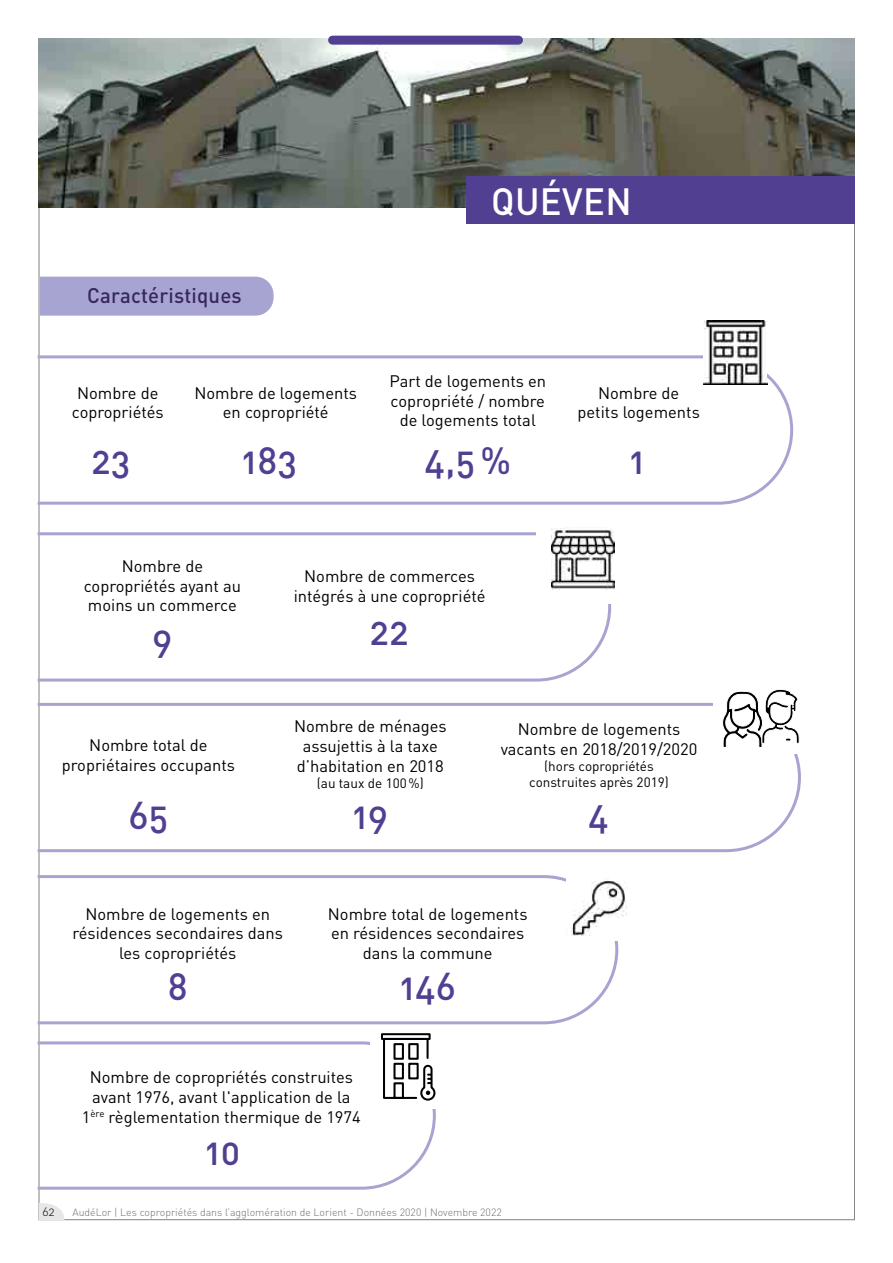
<style>
.page{position:relative;width:893px;height:1263px;background:#fff}
.page>*{position:absolute;margin:0;border:0;box-sizing:border-box;transform-origin:0 0}
.t1{font:37.5px "DIN Medium Alternate";letter-spacing:.01em;color:#513f92}
.t2{font:37.5px "DIN Medium Alternate";letter-spacing:.01em;color:#fff}
.t3{font:500 21px "DIN Pro";letter-spacing:.01em;color:#372860}
.t4{font:16.5px/19.8px "DIN Pro";color:#000;text-align:center}
.t5{font:13.5px/16.2px "DIN Pro";color:#000;text-align:center}
.t6{font:12px "DIN Light Alternate";color:#000}
.t7{font:300 10.5px "DIN Pro";color:#6f6f6e}
</style>
<div class="page">
<svg style="left:66px;top:532px;width:546px;height:150px"></svg>
<svg style="left:66px;top:875px;width:553px;height:150px"></svg>
<svg style="left:66px;top:703px;width:735px;height:150px"></svg>
<svg style="left:66px;top:1041px;width:370px;height:149px"></svg>
<div style="left:370px;top:1035px;width:77px;height:73px;background:#fff"></div>
<div style="left:713px;top:693px;width:88px;height:61px;background:#fff"></div>
<div style="left:536px;top:529px;width:88px;height:75px;background:#fff"></div>
<img style="left:39px;top:39px;width:815px;height:169px">
<div style="left:466px;top:177px;width:389px;height:47px;background:#513f92"></div>
<div style="left:40px;top:277px;width:234px;height:39px;background:#a8a4d1"></div>
<svg style="left:66px;top:355px;width:728px;height:150px"></svg>
<img style="left:704px;top:321px;width:63px;height:63px">
<img style="left:551px;top:527px;width:64px;height:63px">
<svg style="left:722px;top:689px;width:78px;height:58px"></svg>
<svg style="left:37px;top:336px;width:29px;height:884px"></svg>
<img style="left:566px;top:875px;width:61px;height:66px">
<svg style="left:381px;top:1033px;width:55px;height:68px"></svg>
<div style="left:333px;top:36px;width:185px;height:9px;background:#513f92"></div>
<p class="t3" style="left:87px;top:281px;width:156px">Caractéristiques</p>
<h1 class="t2" style="left:491px;top:177px;width:142px">QUÉVEN</h1>
<p class="t4" style="left:72px;top:382px;width:93px">Nombre de copropriétés</p>
<h1 class="t1" style="left:92px;top:437px;width:40px">23</h1>
<p class="t4" style="left:194px;top:382px;width:164px">Nombre de logements en copropriété</p>
<p class="t4" style="left:389px;top:370px;width:158px">Part de logements en copropriété / nombre de logements total</p>
<h1 class="t1" style="left:242px;top:437px;width:56px">183</h1>
<h1 class="t1" style="left:425px;top:437px;width:88px">4,5 %</h1>
<p class="t4" style="left:84px;top:555px;width:159px">Nombre de copropriétés ayant au moins un commerce</p>
<h1 class="t1" style="left:153px;top:615px;width:21px">9</h1>
<p class="t4" style="left:294px;top:565px;width:193px">Nombre de commerces intégrés à une copropriété</p>
<h1 class="t1" style="left:370px;top:607px;width:40px">22</h1>
<p class="t4" style="left:577px;top:382px;width:124px">Nombre de petits logements</p>
<h1 class="t1" style="left:630px;top:437px;width:16px">1</h1>
<p class="t4" style="left:62px;top:734px;width:175px">Nombre total de propriétaires occupants</p>
<p class="t4" style="left:294px;top:715px;width:154px">Nombre de ménages assujettis à la taxe d’habitation en 2018</p>
<p class="t5" style="left:317px;top:774px;width:108px">(au taux de 100%)</p>
<h1 class="t1" style="left:129px;top:792px;width:41px">65</h1>
<h1 class="t1" style="left:353px;top:792px;width:36px">19</h1>
<p class="t4" style="left:501px;top:718px;width:198px">Nombre de logements vacants en 2018/2019/2020</p>
<p class="t5" style="left:529px;top:757px;width:141px">(hors copropriétés construites après 2019)</p>
<h1 class="t1" style="left:588px;top:792px;width:22px">4</h1>
<p class="t4" style="left:72px;top:903px;width:212px">Nombre de logements en résidences secondaires dans les copropriétés</p>
<p class="t4" style="left:328px;top:903px;width:201px">Nombre total de logements en résidences secondaires dans la commune</p>
<h1 class="t1" style="left:168px;top:963px;width:21px">8</h1>
<p class="t4" style="left:82px;top:1067px;width:280px">Nombre de copropriétés construites avant 1976, avant l'application de la<br>1<sup>ère</sup> règlementation thermique de 1974</p>
<h1 class="t1" style="left:206px;top:1127px;width:36px">10</h1>
<h1 class="t1" style="left:400px;top:963px;width:57px">146</h1>
<p class="t6" style="left:42px;top:1204px;width:14px">62</p>
<p class="t7" style="left:72px;top:1205px;width:431px">AudéLor | Les copropriétés dans l’agglomération de Lorient - Données 2020 | Novembre 2022</p>
</div>
